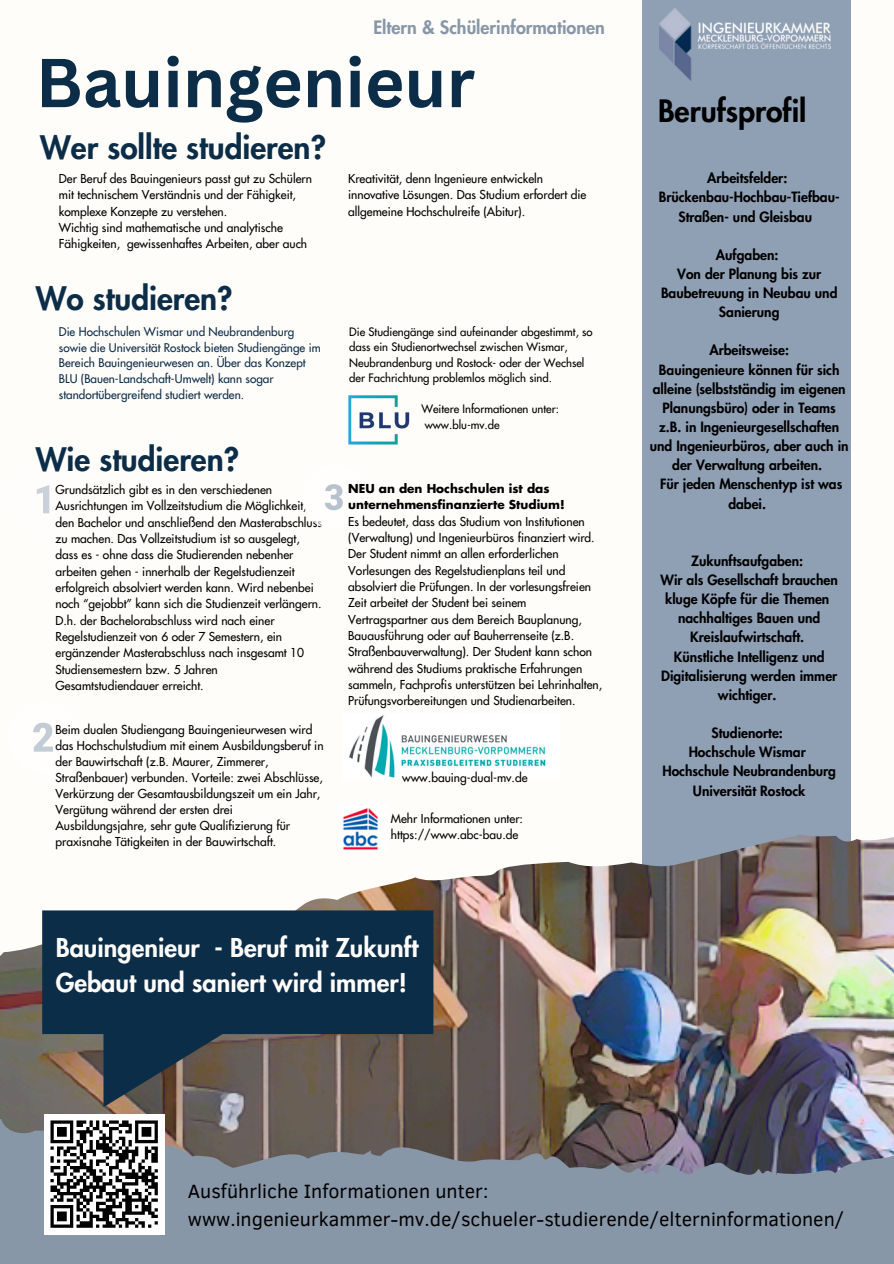
<style>
.page{position:relative;width:894px;height:1264px;background:#fff}
.page>*{position:absolute;margin:0;border:0;box-sizing:border-box;transform-origin:0 0}
.t1{font:700 67.5px "Canva Sans";color:#0c2d48}
.t2{font:800 31.5px "Futura Std";color:#0c2d48}
.t3{font:800 30px "Futura Std";color:#000}
.t4{font:800 25.2px/34.8px "Futura Std";color:#fffdfa}
.t5{font:19.65px/27px "Clear Sans";color:#000}
.t6{font:800 18px "Futura Std";color:#8897a8}
.t7{font:800 13.8px/19.2px "Futura Std";color:#000;text-align:center}
.t8{font:500 12px/16.4px "Futura Std";color:#000}
.t9{font:700 12px/16.4px "Futura Std";color:#000}
.t10{font:500 11.7px/15.6px "Futura Std";color:#0c2d48}
.t11{font:500 11.4px/15.5px "Futura Std";color:#000}
</style>
<div class="page">
<div style="left:0;top:0;width:893px;height:1263px;background:#fffdfa"></div>
<div style="left:0;top:1083px;width:893px;height:180px;background:#8897a8"></div>
<div style="left:642px;top:0;width:208px;height:905px;background:#8f9fb4"></div>
<img style="left:0;top:830px;width:893px;height:344px">
<svg style="left:42px;top:910px;width:391px;height:197px;background:#2b3d4d"></svg>
<img style="left:348px;top:395px;width:62px;height:50px">
<img style="left:659px;top:9px;width:171px;height:72px">
<img style="left:339px;top:808px;width:47px;height:43px">
<img style="left:349px;top:715px;width:197px;height:63px">
<svg style="left:36px;top:485px;width:14px;height:29px"></svg>
<div style="left:8px;top:701px;width:72px;height:72px;background:#fff;border-radius:50%"></div>
<svg style="left:33px;top:722px;width:20px;height:29px"></svg>
<div style="left:302px;top:464px;width:65px;height:66px;background:#fff;border-radius:50%"></div>
<svg style="left:325px;top:484px;width:18px;height:26px"></svg>
<div style="left:44px;top:1113px;width:120px;height:121px;background:#fff"></div>
<svg style="left:50px;top:1120px;width:108px;height:108px"></svg>
<p class="t6" style="left:373px;top:19px;width:233px">Eltern &amp; Schülerinformationen</p>
<p class="t1" style="left:36px;top:35px;width:440px">Bauingenieur</p>
<p class="t2" style="left:40px;top:133px;width:287px">Wer sollte studieren?</p>
<p class="t8" style="left:59px;top:171px;width:254px">Der Beruf des Bauingenieurs passt gut zu Schülern mit technischem Verständnis und der Fähigkeit, komplexe Konzepte zu verstehen.</p>
<p class="t8" style="left:59px;top:220px;width:250px">Wichtig sind mathematische und analytische<br>Fähigkeiten, gewissenhaftes Arbeiten, aber auch</p>
<p class="t2" style="left:36px;top:284px;width:198px">Wo studieren?</p>
<h2 class="t10" style="left:59px;top:324px;width:263px">Die Hochschulen Wismar und Neubrandenburg sowie die Universität Rostock bieten Studiengänge im Bereich Bauingenieurwesen an. Über das Konzept BLU (Bauen-Landschaft-Umwelt) kann sogar standortübergreifend studiert werden.</h2>
<p class="t2" style="left:36px;top:445px;width:205px">Wie studieren?</p>
<p class="t8" style="left:55px;top:482px;width:268px">Grundsätzlich gibt es in den verschiedenen Ausrichtungen im Vollzeitstudium die Möglichkeit, den Bachelor und anschließend den Masterabschluss zu machen. Das Vollzeitstudium ist so ausgelegt, dass es - ohne dass die Studierenden nebenher arbeiten gehen - innerhalb der Regelstudienzeit erfolgreich absolviert werden kann. Wird nebenbei noch “gejobbt” kann sich die Studienzeit verlängern.</p>
<p class="t8" style="left:55px;top:612px;width:250px">D.h. der Bachelorabschluss wird nach einer Regelstudienzeit von 6 oder 7 Semestern, ein ergänzender Masterabschluss nach insgesamt 10<br>Studiensemestern bzw. 5 Jahren Gesamtstudiendauer erreicht.</p>
<p class="t8" style="left:55px;top:722px;width:269px">Beim dualen Studiengang Bauingenieurwesen wird das Hochschulstudium mit einem Ausbildungsberuf in der Bauwirtschaft (z.B. Maurer, Zimmerer, Straßenbauer) verbunden. Vorteile: zwei Abschlüsse, Verkürzung der Gesamtausbildungszeit um ein Jahr, Vergütung während der ersten drei Ausbildungsjahre, sehr gute Qualifizierung für praxisnahe Tätigkeiten in der Bauwirtschaft.</p>
<p class="t8" style="left:348px;top:171px;width:239px">Kreativität, denn Ingenieure entwickeln innovative Lösungen. Das Studium erfordert die allgemeine Hochschulreife (Abitur).</p>
<p class="t11" style="left:349px;top:324px;width:245px">Die Studiengänge sind aufeinander abgestimmt, so dass ein Studienortwechsel zwischen Wismar, Neubrandenburg und Rostock- oder der Wechsel der Fachrichtung problemlos möglich sind.</p>
<p class="t11" style="left:421px;top:401px;width:139px">Weitere Informationen unter:</p>
<p class="t11" style="left:424px;top:417px;width:76px">www.blu-mv.de</p>
<p class="t9" style="left:348px;top:481px;width:218px">NEU an den Hochschulen ist das unternehmensfinanzierte Studium!</p>
<p class="t8" style="left:348px;top:513px;width:248px">Es bedeutet, dass das Studium von Institutionen (Verwaltung) und Ingenieurbüros finanziert wird.</p>
<p class="t8" style="left:348px;top:546px;width:255px">Der Student nimmt an allen erforderlichen Vorlesungen des Regelstudienplans teil und absolviert die Prüfungen. In der vorlesungsfreien Zeit arbeitet der Student bei seinem Vertragspartner aus dem Bereich Bauplanung, Bauausführung oder auf Bauherrenseite (z.B.<br>Straßenbauverwaltung). Der Student kann schon während des Studiums praktische Erfahrungen sammeln, Fachprofis unterstützen bei Lehrinhalten, Prüfungsvorbereitungen und Studienarbeiten.</p>
<p class="t8" style="left:402px;top:769px;width:127px">www.bauing-dual-mv.de</p>
<p class="t8" style="left:391px;top:811px;width:134px">Mehr Informationen unter:</p>
<p class="t8" style="left:391px;top:827px;width:129px">https://www.abc-bau.de</p>
<p class="t4" style="left:56px;top:931px;width:364px">Bauingenieur - Beruf mit Zukunft<br>Gebaut und saniert wird immer!</p>
<p class="t3" style="left:658px;top:97px;width:150px">Berufsprofil</p>
<h6 class="t7" style="left:658px;top:169px;width:182px">Arbeitsfelder:<br>Brückenbau-Hochbau-Tiefbau-<br>Straßen- und Gleisbau</h6>
<h6 class="t7" style="left:660px;top:246px;width:178px">Aufgaben:<br>Von der Planung bis zur<br>Baubetreuung in Neubau und<br>Sanierung</h6>
<h6 class="t7" style="left:649px;top:341px;width:200px">Arbeitsweise:<br>Bauingenieure können für sich alleine (selbstständig im eigenen<br>Planungsbüro) oder in Teams z.B. in Ingenieurgesellschaften und Ingenieurbüros, aber auch in der Verwaltung arbeiten.<br>Für jeden Menschentyp ist was dabei.</h6>
<h6 class="t7" style="left:660px;top:552px;width:179px">Zukunftsaufgaben:<br>Wir als Gesellschaft brauchen kluge Köpfe für die Themen nachhaltiges Bauen und<br>Kreislaufwirtschaft.<br>Künstliche Intelligenz und<br>Digitalisierung werden immer wichtiger.</h6>
<h6 class="t7" style="left:711px;top:724px;width:73px">Studienorte:</h6>
<p class="t7" style="left:662px;top:743px;width:175px">Hochschule Wismar<br>Hochschule Neubrandenburg<br>Universität Rostock</p>
<p class="t5" style="left:188px;top:1177px;width:657px">Ausführliche Informationen unter: www.ingenieurkammer-mv.de/schueler-studierende/elterninformationen/</p>
</div>
